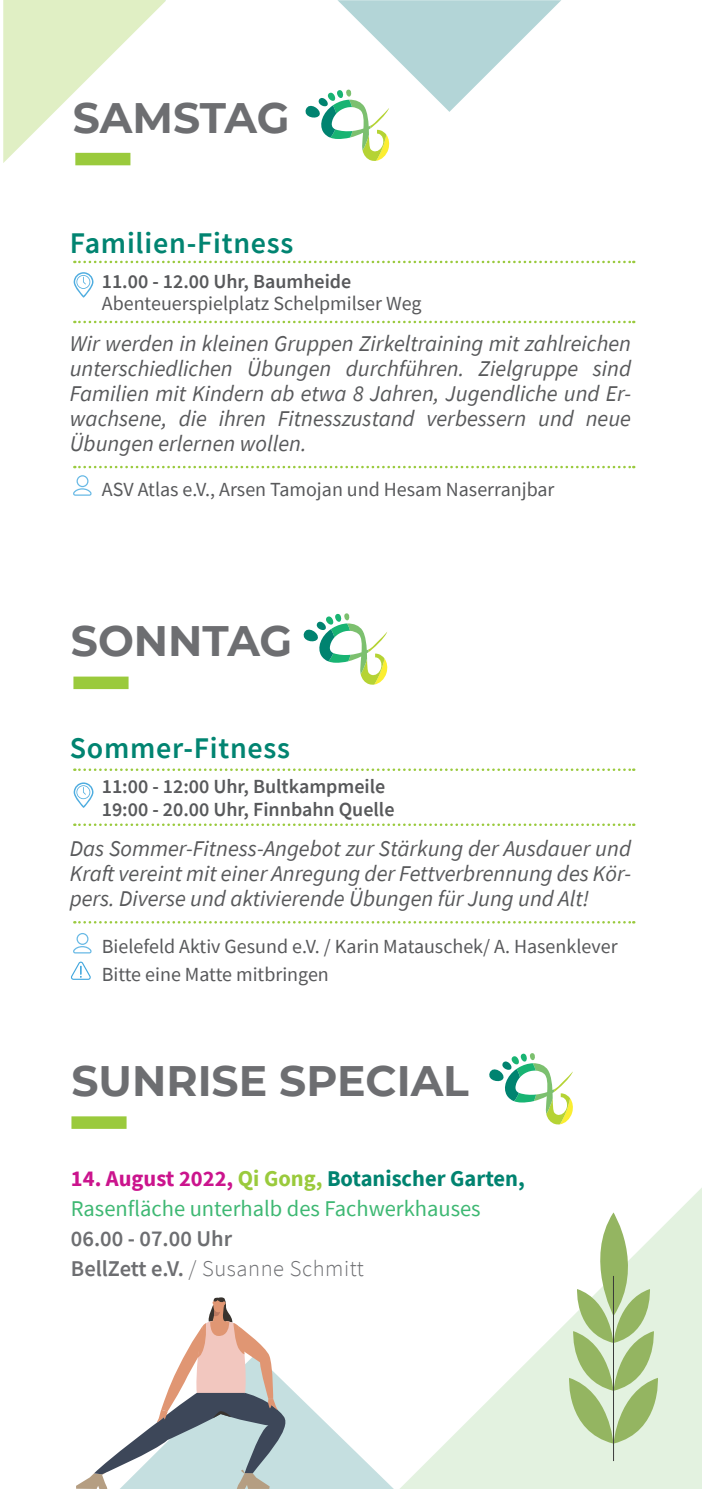
<style>
.page{position:relative;width:702px;height:1489px;background:#fff}
.page>*{position:absolute;margin:0;border:0;box-sizing:border-box;transform-origin:0 0}
.t1{font:700 42.5px "Montserrat";color:#6d6e71}
.t2{font:600 30px "Source Sans Pro";letter-spacing:.025em;color:#018471}
.t3{font:italic 22.5px/25px "Source Sans Pro";color:#58595b;text-align:justify}
.t4{font:22.5px/30px "Source Sans Pro";color:#3eb873}
.t5{font:600 22.5px/30px "Source Sans Pro";color:#6d6e71}
.t6{font:20px/27.5px "Source Sans Pro";color:#58595b}
.t7{font:600 20px/22.5px "Source Sans Pro";color:#58595b}
.s1{font-weight:700;color:#cb148d}
.s2{font-weight:700;color:#9aca3c}
.s3{font-weight:700;color:#008370}
.s4{font-weight:300}
</style>
<div class="page">
<svg style="left:401px;top:1188px;width:301px;height:300px"></svg>
<svg style="left:76px;top:1297px;width:317px;height:191px"></svg>
<div style="left:75px;top:153px;width:55px;height:12px;background:#9aca3c"></div>
<svg style="left:3px;top:0;width:558px;height:163px"></svg>
<div style="left:73px;top:676px;width:55px;height:13px;background:#9aca3c"></div>
<svg style="left:303px;top:613px;width:85px;height:71px"></svg>
<svg style="left:74px;top:261px;width:560px;height:2px"></svg>
<svg style="left:74px;top:321px;width:560px;height:2px"></svg>
<svg style="left:74px;top:466px;width:560px;height:2px"></svg>
<svg style="left:74px;top:272px;width:19px;height:25px"></svg>
<svg style="left:73px;top:475px;width:19px;height:20px"></svg>
<svg style="left:565px;top:1212px;width:96px;height:231px"></svg>
<hr style="left:613px;top:1275px;width:1px;height:185px;background:#383838">
<svg style="left:74px;top:768px;width:560px;height:3px"></svg>
<svg style="left:74px;top:823px;width:560px;height:3px"></svg>
<svg style="left:74px;top:921px;width:560px;height:2px"></svg>
<svg style="left:74px;top:782px;width:19px;height:25px"></svg>
<svg style="left:73px;top:933px;width:19px;height:20px"></svg>
<div style="left:71px;top:1116px;width:55px;height:12px;background:#9aca3c"></div>
<svg style="left:489px;top:1053px;width:84px;height:71px"></svg>
<svg style="left:71px;top:961px;width:20px;height:18px"></svg>
<h1 class="t1" style="left:73px;top:87px;width:218px">SAMSTAG</h1>
<h2 class="t2" style="left:70px;top:223px;width:225px">Familien-Fitness</h2>
<p class="t7" style="left:102px;top:270px;width:251px">11.00 - 12.00 Uhr, Baumheide</p>
<p class="t6" style="left:102px;top:290px;width:321px">Abenteuerspielplatz Schelpmilser Weg</p>
<p class="t3" style="left:70px;top:330px;width:562px">Wir werden in kleinen Gruppen Zirkeltraining mit zahlreichen unterschiedlichen Übungen durchführen. Zielgruppe sind Familien mit Kindern ab etwa 8 Jahren, Jugendliche und Er&shy;wachsene, die ihren Fitnesszustand verbessern und neue Übungen erlernen wollen.</p>
<p class="t6" style="left:102px;top:475px;width:454px">ASV Atlas e.V., Arsen Tamojan und Hesam Naserranjbar</p>
<h1 class="t1" style="left:71px;top:610px;width:223px">SONNTAG</h1>
<h2 class="t2" style="left:70px;top:728px;width:222px">Sommer-Fitness</h2>
<p class="t7" style="left:102px;top:775px;width:294px">11:00 - 12:00 Uhr, Bultkampmeile<br>19:00 - 20.00 Uhr, Finnbahn Quelle</p>
<p class="t3" style="left:70px;top:835px;width:562px">Das Sommer-Fitness-Angebot zur Stärkung der Ausdauer und Kraft vereint mit einer Anregung der Fettverbrennung des Kör&shy;pers. Diverse und aktivierende Übungen für Jung und Alt!</p>
<p class="t6" style="left:102px;top:932px;width:517px">Bielefeld Aktiv Gesund e.V. / Karin Matauschek/ A. Hasenklever<br>Bitte eine Matte mitbringen</p>
<h1 class="t1" style="left:71px;top:1050px;width:399px">SUNRISE SPECIAL</h1>
<p class="t4" style="left:71px;top:1163px;width:455px"><span class="s1">14. August 2022,</span> <span class="s2">Qi Gong,</span> <span class="s3">Botanischer Garten,<br></span>Rasenfläche unterhalb des Fachwerkhauses</p>
<p class="t5" style="left:71px;top:1223px;width:294px">06.00 - 07.00 Uhr<br>BellZett e.V. <span class="s4">/ Susanne Schmitt</span></p>
</div>
